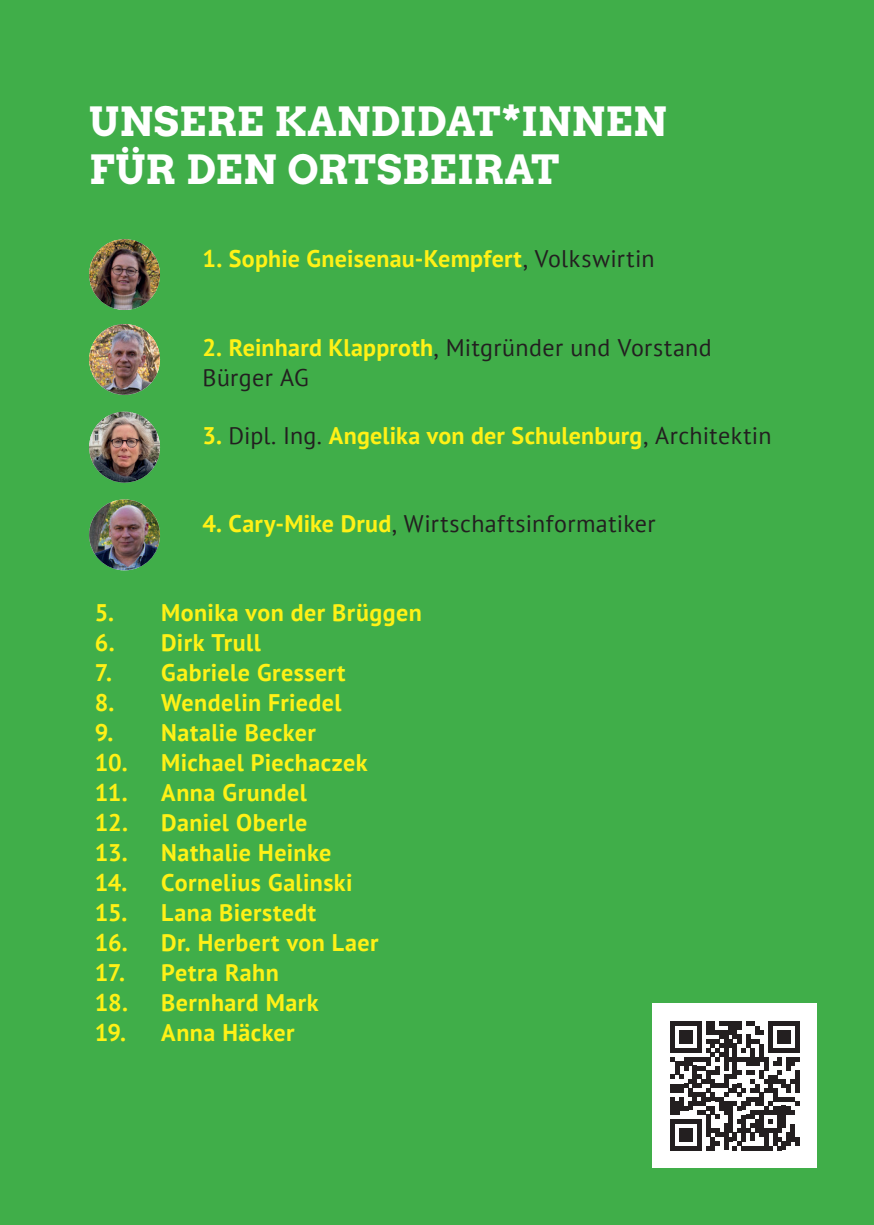
<style>
.page{position:relative;width:874px;height:1225px;background:#fff}
.page>*{position:absolute;margin:0;border:0;box-sizing:border-box;transform-origin:0 0}
.t1{font:40px/48px "Arvo Gruen";color:#fff}
.t2{font:700 24px "PT Sans";letter-spacing:.015em;color:#fff116}
.t3{font:24px/30px "PT Sans";letter-spacing:.015em;color:#231f20}
.s1{font-weight:400;color:#231f20}
.s2{font-weight:700;color:#fff116}
</style>
<div class="page">
<div style="left:0;top:0;width:873px;height:1225px;background:#40ae49"></div>
<img style="left:89px;top:239px;width:71px;height:71px;border-radius:35px">
<img style="left:89px;top:324px;width:71px;height:71px;border-radius:35px">
<img style="left:89px;top:499px;width:71px;height:71px;border-radius:35px">
<img style="left:89px;top:412px;width:71px;height:70px;border-radius:35px">
<div style="left:652px;top:1003px;width:164px;height:165px;background:#fff"></div>
<svg style="left:670px;top:1021px;width:129px;height:129px"></svg>
<div style="left:794px;top:1137px;width:5px;height:8px;background:#231f20"></div>
<p class="t1" style="left:89px;top:96px;width:579px">UNSERE KANDIDAT*INNEN<br>FÜR DEN ORTSBEIRAT</p>
<p class="t2" style="left:202px;top:243px;width:453px">1. Sophie Gneisenau-Kempfert<span class="s1">, Volkswirtin</span></p>
<p class="t3" style="left:202px;top:331px;width:510px"><span class="s2">2. Reinhard Klapproth</span>, Mitgründer und Vorstand<br>Bürger AG</p>
<p class="t2" style="left:202px;top:419px;width:570px">3. <span class="s1">Dipl. Ing.</span> Angelika von der Schulenburg<span class="s1">, Architektin</span></p>
<p class="t3" style="left:202px;top:508px;width:454px"><span class="s2">4. Cary-Mike Drud</span>, Wirtschaftsinformatiker</p>
<p class="t2" style="left:95px;top:596px;width:328px">5. Monika von der Brüggen</p>
<p class="t2" style="left:95px;top:626px;width:167px">6. Dirk Trull</p>
<p class="t2" style="left:95px;top:656px;width:252px">7. Gabriele Gressert</p>
<p class="t2" style="left:95px;top:686px;width:248px">8. Wendelin Friedel</p>
<p class="t2" style="left:95px;top:716px;width:222px">9. Natalie Becker</p>
<p class="t2" style="left:95px;top:746px;width:274px">10. Michael Piechaczek</p>
<p class="t2" style="left:95px;top:776px;width:213px">11. Anna Grundel</p>
<p class="t2" style="left:95px;top:806px;width:214px">12. Daniel Oberle</p>
<p class="t2" style="left:95px;top:836px;width:238px">13. Nathalie Heinke</p>
<p class="t2" style="left:95px;top:866px;width:259px">14. Cornelius Galinski</p>
<p class="t2" style="left:95px;top:896px;width:223px">15. Lana Bierstedt</p>
<p class="t2" style="left:95px;top:926px;width:285px">16. Dr. Herbert von Laer</p>
<p class="t2" style="left:95px;top:956px;width:185px">17. Petra Rahn</p>
<p class="t2" style="left:95px;top:986px;width:225px">18. Bernhard Mark</p>
<p class="t2" style="left:95px;top:1016px;width:201px">19. Anna Häcker</p>
</div>
